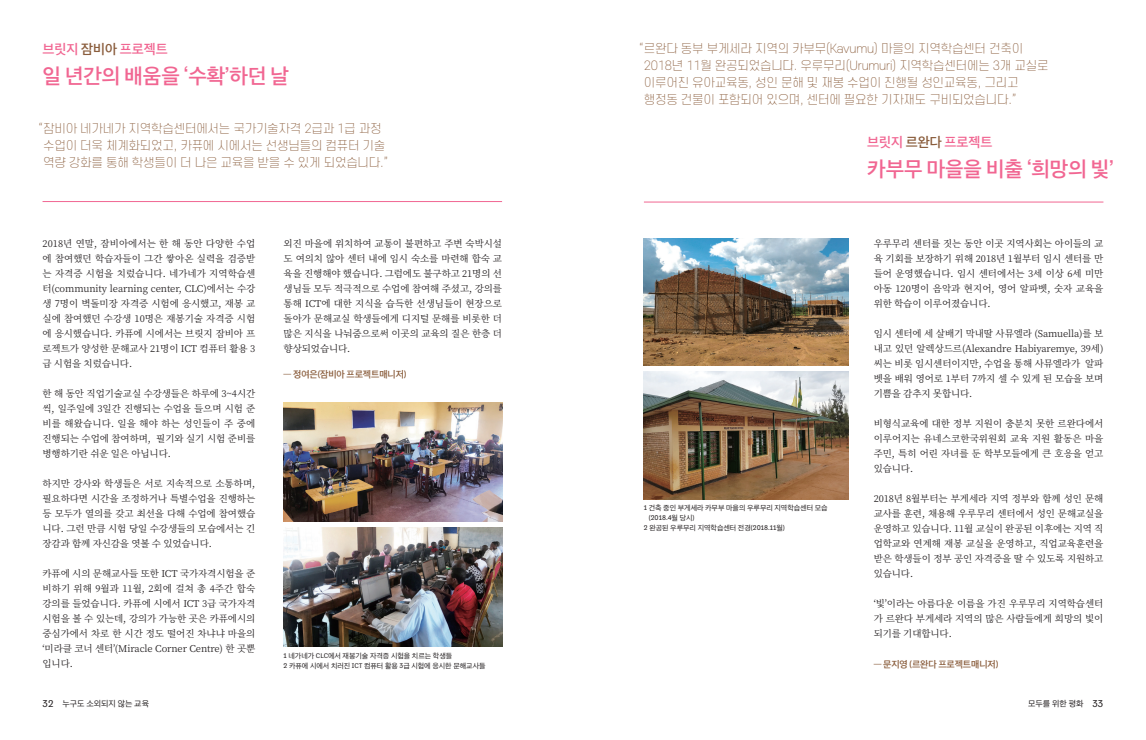
<style>
.page{position:relative;width:1146px;height:740px;background:#fff}
.page>*{position:absolute;margin:0;border:0;box-sizing:border-box;transform-origin:0 0}
.제목{font:20px "SD Gothic Neo 1 OTFSB";color:#f16692}
.제목-2{font:13px "SD Gothic Neo 1 OTFSB";color:#f16692}
.리드텍스트2{font:200 12px/17px "S Core Dream 2";letter-spacing:-.02em;color:#8a5d3c;text-align:center}
.본문-명조{font:9.5px/15px "Noto Serif CJ Kkr";letter-spacing:-.01em;color:#231f20;text-align:justify}
.본문1-양쪽{font:9px "SD Gothic Neo 1 OTFSB";letter-spacing:-.01em;color:#8a5d3c}
.t1{font:8px "SD Gothic Neo 1 OTFR";color:#231f20}
.캡션{font:7.1px "Tenso";color:#231f20}
.캡션-2{font:7px "SD Gothic Neo 1 OTFR";color:#231f20}
.s1{color:#8a5d3c}
.s2{font-family:"Tenso";font-weight:500}
.s3{font-family:"Tenso";font-size:7.1px}
.s4{font-family:"Tenso"}
.s5{font-size:7px}
.s6{font-family:"SD Gothic Neo 1 OTFR";font-size:7px}
.s7{font-family:"Tenso";font-size:10.2px}
</style>
<div class="page">
<img style="left:283px;top:403px;width:219px;height:119px">
<img style="left:643px;top:371px;width:205px;height:128px">
<img style="left:283px;top:527px;width:219px;height:119px">
<img style="left:643px;top:238px;width:205px;height:128px">
<hr style="left:43px;top:201px;width:459px;height:1px;background:#f16692">
<hr style="left:643px;top:202px;width:460px;height:1px;background:#f16692">
<p class="제목-2" style="left:43px;top:43px;width:127px">브릿지 <span class="s1">잠비아</span> 프로젝트</p>
<p class="제목" style="left:43px;top:66px;width:248px">일 년간의 배움을 ‘수확’하던 날</p>
<p class="리드텍스트2" style="left:38px;top:119px;width:352px">“잠비아 네가네가 지역학습센터에서는 국가기술자격 2급과 1급 과정 수업이 더욱 체계화되었고, 카퓨에 시에서는 선생님들의 컴퓨터 기술 역량 강화를 통해 학생들이 더 나은 교육을 받을 수 있게 되었습니다.”</p>
<p class="본문-명조" style="left:43px;top:236px;width:214px">2018년 연말, 잠비아에서는 한 해 동안 다양한 수업 에 참여했던 학습자들이 그간 쌓아온 실력을 검증받 는 자격증 시험을 치렀습니다. 네가네가 지역학습센 터(community learning center, CLC)에서는 수강 생 7명이 벽돌미장 자격증 시험에 응시했고, 재봉 교 실에 참여했던 수강생 10명은 재봉기술 자격증 시험 에 응시했습니다. 카퓨에 시에서는 브릿지 잠비아 프 로젝트가 양성한 문해교사 21명이 ICT 컴퓨터 활용 3 급 시험을 치렀습니다.</p>
<p class="본문-명조" style="left:43px;top:386px;width:214px">한 해 동안 직업기술교실 수강생들은 하루에 3~4시간 씩, 일주일에 3일간 진행되는 수업을 들으며 시험 준 비를 해왔습니다. 일을 해야 하는 성인들이 주 중에 진행되는 수업에 참여하며, 필기와 실기 시험 준비를 병행하기란 쉬운 일은 아닙니다.</p>
<p class="본문-명조" style="left:43px;top:476px;width:214px">하지만 강사와 학생들은 서로 지속적으로 소통하며, 필요하다면 시간을 조정하거나 특별수업을 진행하는 등 모두가 열의를 갖고 최선을 다해 수업에 참여했습 니다. 그런 만큼 시험 당일 수강생들의 모습에서는 긴 장감과 함께 자신감을 엿볼 수 있었습니다.</p>
<p class="본문-명조" style="left:43px;top:566px;width:214px">카퓨에 시의 문해교사들 또한 ICT 국가자격시험을 준 비하기 위해 9월과 11월, 2회에 걸쳐 총 4주간 합숙 강의를 들었습니다. 카퓨에 시에서 ICT 3급 국가자격 시험을 볼 수 있는데, 강의가 가능한 곳은 카퓨에시의 중심가에서 차로 한 시간 정도 떨어진 차냐냐 마을의 ‘미라클 코너 센터’(Miracle Corner Centre) 한 곳뿐 입니다.</p>
<p class="본문-명조" style="left:283px;top:236px;width:220px">외진 마을에 위치하여 교통이 불편하고 주변 숙박시설 도 여의치 않아 센터 내에 임시 숙소를 마련해 합숙 교 육을 진행해야 했습니다. 그럼에도 불구하고 21명의 선 생님들 모두 적극적으로 수업에 참여해 주셨고, 강의를 통해 ICT에 대한 지식을 습득한 선생님들이 현장으로 돌아가 문해교실 학생들에게 디지털 문해를 비롯한 더 많은 지식을 나눠줌으로써 이곳의 교육의 질은 한층 더 향상되었습니다.</p>
<p class="본문1-양쪽" style="left:283px;top:370px;width:124px">— 정여은<span class="s2">(</span>잠비아 프로젝트매니저<span class="s2">)</span></p>
<p class="캡션-2" style="left:283px;top:652px;width:170px"><span class="s3">1</span> 네가네가 <span class="s4">CLC</span>에서 재봉기술 자격증 시험을 치르는 학생들</p>
<p class="캡션-2" style="left:283px;top:662px;width:203px"><span class="s3">2</span> 카퓨에 시에서 치러진 <span class="s4">ICT</span> 컴퓨터 활용 <span class="s3">3</span>급 시험에 응시한 문해교사들</p>
<p class="리드텍스트2" style="left:643px;top:40px;width:406px;text-align:left;text-indent:-5px">“르완다 동부 부게세라 지역의 카부무(Kavumu) 마을의 지역학습센터 건축이 2018년 11월 완공되었습니다. 우루무리(Urumuri) 지역학습센터에는 3개 교실로 이루어진 유아교육동, 성인 문해 및 재봉 수업이 진행될 성인교육동, 그리고 행정동 건물이 포함되어 있으며, 센터에 필요한 기자재도 구비되었습니다.”</p>
<p class="캡션-2" style="left:643px;top:505px;width:185px"><span class="s3">1</span> 건축 중인 부게세라 카무부 마을의 우루무리 지역학습센터 모습</p>
<p class="캡션" style="left:648px;top:514px;width:47px"><span class="s5">(</span>2018<span class="s5">.</span>4<span class="s6">월 당시</span><span class="s5">)</span></p>
<p class="캡션-2" style="left:643px;top:525px;width:142px"><span class="s3">2</span> 완공된 우루무리 지역학습센터 전경<span class="s4">(</span><span class="s3">2018</span><span class="s4">.</span><span class="s3">11</span>월<span class="s4">)</span></p>
<p class="제목-2" style="left:867px;top:136px;width:127px">브릿지 <span class="s1">르완다</span> 프로젝트</p>
<p class="제목" style="left:867px;top:159px;width:248px">카부무 마을을 비출 ‘희망의 빛’</p>
<p class="본문-명조" style="left:873px;top:236px;width:231px">우루무리 센터를 짓는 동안 이곳 지역사회는 아이들의 교 육 기회를 보장하기 위해 2018년 1월부터 임시 센터를 만 들어 운영했습니다. 임시 센터에서는 3세 이상 6세 미만 아동 120명이 음악과 현지어, 영어 알파벳, 숫자 교육을 위한 학습이 이루어졌습니다.</p>
<p class="본문-명조" style="left:873px;top:326px;width:231px">임시 센터에 세 살배기 막내딸 사뮤엘라 (Samuella)를 보 내고 있던 알렉상드르(Alexandre Habiyaremye, 39세) 씨는 비롯 임시센터이지만, 수업을 통해 사뮤엘라가 알파 벳을 배워 영어로 1부터 7까지 셀 수 있게 된 모습을 보며 기쁨을 감추지 못합니다.</p>
<p class="본문-명조" style="left:873px;top:416px;width:231px">비형식교육에 대한 정부 지원이 충분치 못한 르완다에서 이루어지는 유네스코한국위원회 교육 지원 활동은 마을 주민, 특히 어린 자녀를 둔 학부모들에게 큰 호응을 얻고 있습니다.</p>
<p class="본문-명조" style="left:873px;top:491px;width:231px">2018년 8월부터는 부게세라 지역 정부와 함께 성인 문해 교사를 훈련, 채용해 우루무리 센터에서 성인 문해교실을 운영하고 있습니다. 11월 교실이 완공된 이후에는 지역 직 업학교와 연계해 재봉 교실을 운영하고, 직업교육훈련을 받은 학생들이 정부 공인 자격증을 딸 수 있도록 지원하고 있습니다.</p>
<p class="본문-명조" style="left:873px;top:596px;width:231px">‘빛’이라는 아름다운 이름을 가진 우루무리 지역학습센터 가 르완다 부게세라 지역의 많은 사람들에게 희망의 빛이 되기를 기대합니다.</p>
<p class="본문1-양쪽" style="left:873px;top:660px;width:126px">— 문지영 <span class="s2">(</span>르완다 프로젝트매니저<span class="s2">)</span></p>
<p class="t1" style="left:43px;top:700px;width:108px"><span class="s7">32</span> 누구도 소외되지 않는 교육</p>
<p class="t1" style="left:1028px;top:700px;width:77px">모두를 위한 평화 <span class="s7">33</span></p>
</div>
